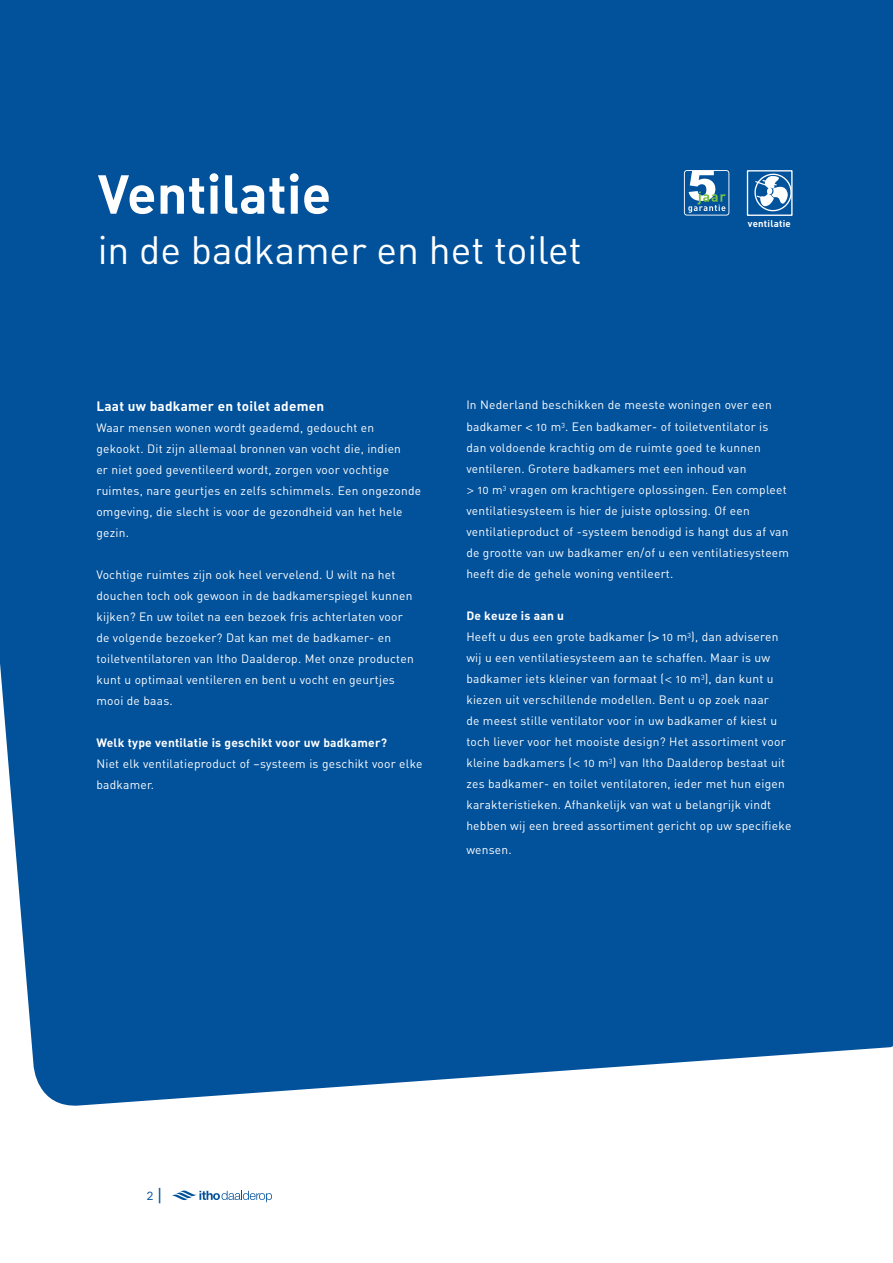
<style>
.page{position:relative;width:893px;height:1263px;background:#fff}
.page>*{position:absolute;margin:0;border:0;box-sizing:border-box;transform-origin:0 0}
.t1{font:54px "DIN Bold Alternate";color:#fff}
.t2{font:39px "DIN Regular Alternate";color:#fff}
.t3{font:13.5px "DIN Bold Alternate";letter-spacing:.02em;color:#fff}
.t4{font:13.5px "DIN Regular Alternate";color:#01519b}
.t5{font:12px/21px "DIN Regular Alternate";letter-spacing:.02em;color:#fff}
.t6{font:12px "DIN Bold Alternate";letter-spacing:.02em;color:#fff}
.t7{font:700 9.6px "DIN";letter-spacing:.025em;color:#fff}
.s1{font-family:"Helvetica Neue"}
.s2{font-family:"Helvetica";font-weight:300}
.s3{font-family:"Helvetica"}
.s4{font-size:18px}
</style>
<div class="page">
<svg style="left:172px;top:1190px;width:100px;height:12px"></svg>
<div style="left:0;top:0;width:893px;height:1106px;background:#01519b"></div>
<div style="left:747px;top:170px;width:46px;height:46px;border:1px solid #fff"></div>
<svg style="left:752px;top:171px;width:40px;height:43px"></svg>
<svg style="left:684px;top:170px;width:45px;height:46px"></svg>
<h1 class="t1" style="left:98px;top:159px;width:235px">Ventilatie</h1>
<h2 class="t2" style="left:98px;top:226px;width:485px">in de badkamer en het toilet</h2>
<p class="t7" style="left:748px;top:217px;width:45px">ventilatie</p>
<p class="t3" style="left:96px;top:397px;width:229px">Laat uw badkamer en toilet ademen</p>
<p class="t5" style="left:96px;top:417px;width:326px">Waar mensen wonen wordt geademd, gedoucht en gekookt. Dit zijn allemaal bronnen van vocht die, indien<br>er niet goed geventileerd wordt, zorgen voor vochtige ruimtes, nare geurtjes en zelfs schimmels. Een ongezonde omgeving, die slecht is voor de gezondheid van het hele gezin.</p>
<p class="t5" style="left:96px;top:564px;width:319px">Vochtige ruimtes zijn ook heel vervelend. U wilt na het douchen toch ook gewoon in de badkamerspiegel kunnen kijken? En uw toilet na een bezoek fris achterlaten voor de volgende bezoeker? Dat kan met de badkamer- en toiletventilatoren van Itho Daalderop. Met onze producten kunt u optimaal ventileren en bent u vocht en geurtjes mooi de baas.</p>
<p class="t6" style="left:96px;top:735px;width:292px">Welk type ventilatie is geschikt voor uw badkamer?</p>
<p class="t5" style="left:96px;top:753px;width:328px">Niet elk ventilatieproduct of –systeem is geschikt voor elke badkamer.</p>
<p class="t5" style="left:466px;top:394px;width:324px">In Nederland beschikken de meeste woningen over een badkamer <span class="s1">&lt;</span> 10 m<sup>3</sup>. Een badkamer- of toiletventilator is dan voldoende krachtig om de ruimte goed te kunnen ventileren. Grotere badkamers met een inhoud van<br><span class="s2">&gt;</span> 10 m<sup>3</sup> vragen om krachtigere oplossingen. Een compleet ventilatiesysteem is hier de juiste oplossing. Of een ventilatieproduct of -systeem benodigd is hangt dus af van de grootte van uw badkamer en/of u een ventilatiesysteem heeft die de gehele woning ventileert.</p>
<p class="t6" style="left:466px;top:607px;width:99px">De keuze is aan u</p>
<p class="t5" style="left:466px;top:625px;width:327px">Heeft u dus een grote badkamer (<span class="s3">&gt;</span> 10 m<sup>3</sup>), dan adviseren wij u een ventilatiesysteem aan te schaffen. Maar is uw badkamer iets kleiner van formaat (<span class="s2">&lt;</span> 10 m<sup>3</sup>), dan kunt u kiezen uit verschillende modellen. Bent u op zoek naar<br>de meest stille ventilator voor in uw badkamer of kiest u toch liever voor het mooiste design? Het assortiment voor kleine badkamers (<span class="s2">&lt;</span> 10 m<sup>3</sup>) van Itho Daalderop bestaat uit zes badkamer- en toilet ventilatoren, ieder met hun eigen karakteristieken. Afhankelijk van wat u belangrijk vindt hebben wij een breed assortiment gericht op uw specifieke</p>
<p class="t5" style="left:466px;top:838px;width:47px">wensen.</p>
<p class="t4" style="left:147px;top:1187px;width:18px">2 <span class="s4">|</span></p>
</div>
